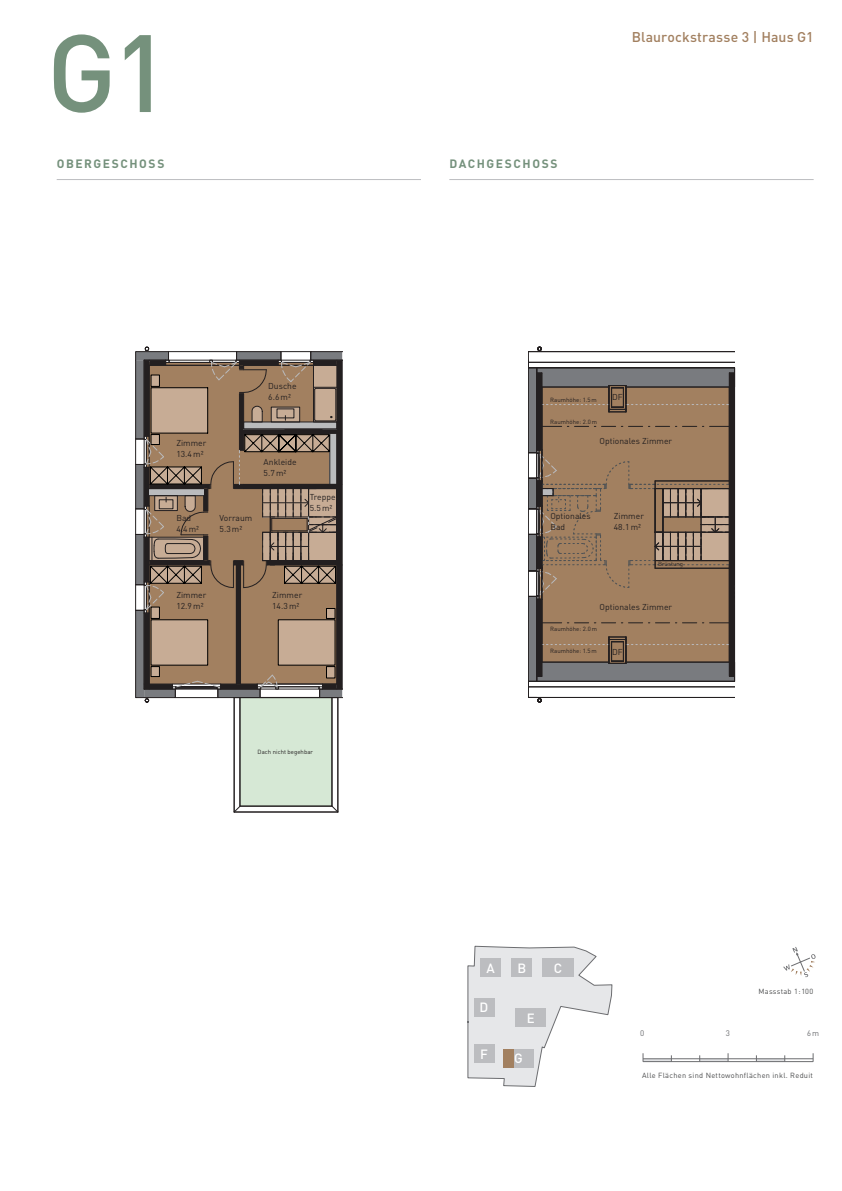
<style>
.page{position:relative;width:842px;height:1191px;background:#fff}
.page>*{position:absolute;margin:0;border:0;box-sizing:border-box;transform-origin:0 0}
.h5__Hausnummer_gros{font:500 108px "DINOT";color:#75917c}
.kolumnentitel{font:500 14px "DINOT";letter-spacing:.01em;color:#a28060}
.kolumnentitel-2{font:500 13.3px "DINOT";color:#fff}
.t1{font:700 12px "DINOT";letter-spacing:.13em;color:#75917c}
.p__Planbeschriftung{font:8.5px "DINOT";letter-spacing:.005em;color:#231f20}
.t2{font:8px "DINOT";color:#6c6d70}
.t3{font:7.4px "DINOT";letter-spacing:.04em;color:#4b4c4d}
.p__Planbeschriftung-2{font:6px "DINOT";letter-spacing:.005em;color:#231f20}
</style>
<div class="page">
<hr style="left:643px;top:1058px;width:28px;height:3px;background:#e1e2e4">
<hr style="left:700px;top:1058px;width:28px;height:3px;background:#e1e2e4">
<hr style="left:756px;top:1058px;width:29px;height:3px;background:#e1e2e4">
<hr style="left:643px;top:1061px;width:170px;height:1px;background:#6c6d70">
<hr style="left:643px;top:1058px;width:170px;height:1px;background:#6c6d70">
<svg style="left:783px;top:947px;width:33px;height:30px"></svg>
<hr style="left:57px;top:179px;width:364px;height:1px;background:#bcbdc0">
<hr style="left:449px;top:179px;width:365px;height:1px;background:#bcbdc0">
<svg style="left:468px;top:946px;width:144px;height:140px"></svg>
<div style="left:480px;top:958px;width:21px;height:19px;background:#bcbdc0"></div>
<div style="left:511px;top:958px;width:21px;height:19px;background:#bcbdc0"></div>
<div style="left:542px;top:958px;width:32px;height:19px;background:#bcbdc0"></div>
<div style="left:474px;top:998px;width:20px;height:19px;background:#bcbdc0"></div>
<div style="left:516px;top:1008px;width:30px;height:19px;background:#bcbdc0"></div>
<div style="left:474px;top:1044px;width:20px;height:19px;background:#bcbdc0"></div>
<div style="left:503px;top:1048px;width:31px;height:19px;background:#bcbdc0"></div>
<div style="left:503px;top:1048px;width:10px;height:19px;background:#a28060"></div>
<hr style="left:342px;top:360px;width:1px;height:205px;background:#231f20">
<hr style="left:342px;top:565px;width:1px;height:124px;background:#231f20">
<hr style="left:234px;top:812px;width:104px;height:1px;background:#231f20">
<svg style="left:135px;top:347px;width:207px;height:465px"></svg>
<svg style="left:528px;top:347px;width:208px;height:356px;background:#99836f"></svg>
<div style="left:537px;top:373px;width:5px;height:14px;background:#231f20"></div>
<div style="left:729px;top:373px;width:5px;height:14px;background:#231f20"></div>
<div style="left:537px;top:662px;width:5px;height:14px;background:#231f20"></div>
<div style="left:729px;top:662px;width:5px;height:14px;background:#231f20"></div>
<svg style="left:150px;top:375px;width:186px;height:303px;background:#9b8068"></svg>
<p class="h5__Hausnummer_gros" style="left:47px;top:0;width:125px">G1</p>
<h3 class="t1" style="left:57px;top:156px;width:109px">OBERGESCHOSS</h3>
<h3 class="t1" style="left:449px;top:156px;width:110px">DACHGESCHOSS</h3>
<p class="kolumnentitel" style="left:632px;top:27px;width:183px">Blaurockstrasse 3 | Haus G1</p>
<p class="p__Planbeschriftung" style="left:268px;top:380px;width:30px">Dusche</p>
<p class="p__Planbeschriftung" style="left:268px;top:391px;width:24px">6.6m²</p>
<p class="p__Planbeschriftung" style="left:612px;top:391px;width:12px">DF</p>
<p class="p__Planbeschriftung-2" style="left:550px;top:395px;width:48px">Raumhöhe: 1.5m</p>
<p class="p__Planbeschriftung-2" style="left:550px;top:417px;width:48px">Raumhöhe: 2.0m</p>
<p class="p__Planbeschriftung" style="left:176px;top:437px;width:32px">Zimmer</p>
<p class="p__Planbeschriftung" style="left:176px;top:448px;width:29px">13.4m²</p>
<p class="p__Planbeschriftung" style="left:264px;top:456px;width:34px">Ankleide</p>
<p class="p__Planbeschriftung" style="left:264px;top:467px;width:24px">5.7m²</p>
<p class="p__Planbeschriftung" style="left:600px;top:435px;width:74px">Optionales Zimmer</p>
<p class="p__Planbeschriftung" style="left:176px;top:512px;width:16px">Bad</p>
<p class="p__Planbeschriftung" style="left:176px;top:523px;width:24px">4.4m²</p>
<p class="p__Planbeschriftung" style="left:220px;top:512px;width:34px">Vorraum</p>
<p class="p__Planbeschriftung" style="left:220px;top:523px;width:24px">5.3m²</p>
<p class="p__Planbeschriftung" style="left:310px;top:491px;width:27px">Treppe</p>
<p class="p__Planbeschriftung" style="left:310px;top:502px;width:24px">5.5m²</p>
<p class="p__Planbeschriftung" style="left:550px;top:510px;width:42px">Optionales</p>
<p class="p__Planbeschriftung" style="left:550px;top:521px;width:16px">Bad</p>
<p class="p__Planbeschriftung" style="left:614px;top:510px;width:32px">Zimmer</p>
<p class="p__Planbeschriftung" style="left:614px;top:521px;width:29px">48.1m²</p>
<p class="p__Planbeschriftung-2" style="left:658px;top:560px;width:27px">Brüstung</p>
<p class="p__Planbeschriftung" style="left:176px;top:589px;width:32px">Zimmer</p>
<p class="p__Planbeschriftung" style="left:176px;top:600px;width:29px">12.9m²</p>
<p class="p__Planbeschriftung" style="left:272px;top:589px;width:32px">Zimmer</p>
<p class="p__Planbeschriftung" style="left:272px;top:600px;width:29px">14.3m²</p>
<p class="p__Planbeschriftung" style="left:600px;top:600px;width:74px">Optionales Zimmer</p>
<p class="p__Planbeschriftung-2" style="left:550px;top:624px;width:48px">Raumhöhe: 2.0m</p>
<p class="p__Planbeschriftung-2" style="left:550px;top:646px;width:48px">Raumhöhe: 1.5m</p>
<p class="p__Planbeschriftung" style="left:612px;top:646px;width:12px">DF</p>
<p class="p__Planbeschriftung-2" style="left:258px;top:748px;width:57px">Dach nicht begehbar</p>
<p class="kolumnentitel-2" style="left:486px;top:958px;width:10px">A</p>
<p class="kolumnentitel-2" style="left:517px;top:958px;width:10px">B</p>
<p class="kolumnentitel-2" style="left:554px;top:958px;width:10px">C</p>
<p class="kolumnentitel-2" style="left:480px;top:998px;width:10px">D</p>
<p class="kolumnentitel-2" style="left:527px;top:1008px;width:10px">E</p>
<p class="kolumnentitel-2" style="left:480px;top:1044px;width:9px">F</p>
<p class="kolumnentitel-2" style="left:514px;top:1049px;width:10px">G</p>
<p class="t3" style="left:758px;top:986px;width:56px">Massstab 1:100</p>
<p class="t2" style="left:640px;top:1028px;width:6px">0</p>
<p class="t2" style="left:726px;top:1028px;width:6px">3</p>
<p class="t2" style="left:807px;top:1028px;width:14px">6m</p>
<p class="t3" style="left:642px;top:1070px;width:172px">Alle Flächen sind Nettowohnflächen inkl. Reduit</p>
</div>
